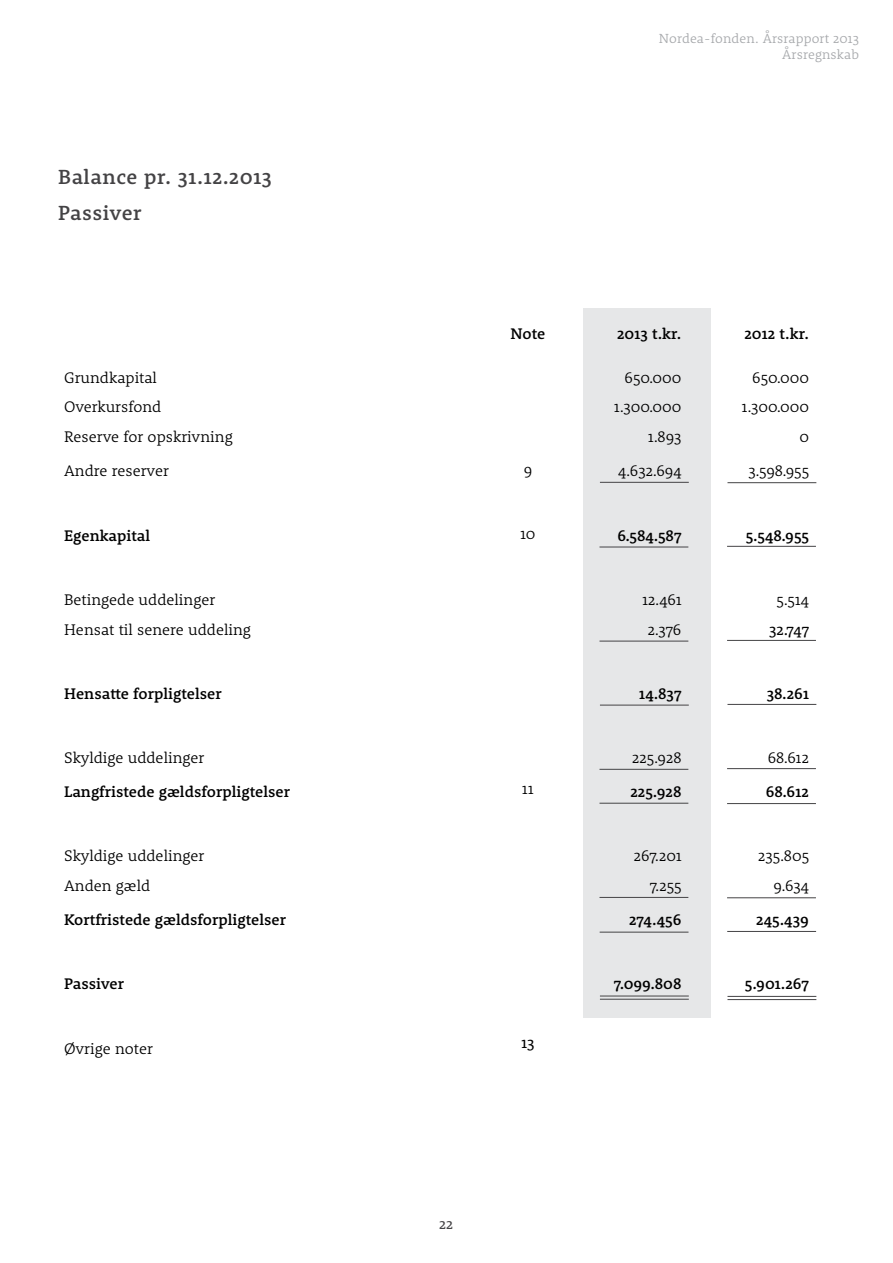
<style>
.page{position:relative;width:893px;height:1263px;background:#fff}
.page>*{position:absolute;margin:0;border:0;box-sizing:border-box;transform-origin:0 0}
.t1{font:500 21px/36px "Rooney";letter-spacing:.025em;color:#444345}
.t2{font:300 15.75px "Rooney";color:#000}
.t3{font:500 15.75px "Rooney";color:#000}
.t4{font:15.75px "Rooney";color:#000}
.t5{font:15px "Rooney";color:#444345}
.t6{font:300 13.5px/16.5px "Rooney";letter-spacing:.01em;color:#a7a9ac;text-align:right}
</style>
<div class="page">
<div style="left:583px;top:309px;width:127px;height:709px;background:#e6e7e8"></div>
<hr style="left:600px;top:482px;width:89px;height:1px;background:#444345">
<hr style="left:727px;top:482px;width:89px;height:1px;background:#444345">
<hr style="left:599px;top:803px;width:89px;height:1px;background:#444345">
<hr style="left:727px;top:803px;width:89px;height:1px;background:#444345">
<hr style="left:600px;top:996px;width:89px;height:1px;background:#444345">
<hr style="left:727px;top:996px;width:89px;height:1px;background:#444345">
<hr style="left:600px;top:999px;width:89px;height:1px;background:#444345">
<hr style="left:727px;top:999px;width:89px;height:1px;background:#444345">
<hr style="left:599px;top:547px;width:89px;height:1px;background:#444345">
<hr style="left:727px;top:546px;width:89px;height:1px;background:#444345">
<hr style="left:599px;top:641px;width:89px;height:1px;background:#444345">
<hr style="left:727px;top:640px;width:89px;height:1px;background:#444345">
<hr style="left:600px;top:705px;width:89px;height:1px;background:#444345">
<hr style="left:727px;top:704px;width:89px;height:1px;background:#444345">
<hr style="left:599px;top:769px;width:89px;height:1px;background:#444345">
<hr style="left:727px;top:768px;width:89px;height:1px;background:#444345">
<hr style="left:599px;top:897px;width:89px;height:1px;background:#444345">
<hr style="left:727px;top:897px;width:89px;height:1px;background:#444345">
<hr style="left:600px;top:932px;width:88px;height:1px;background:#444345">
<hr style="left:727px;top:931px;width:89px;height:1px;background:#444345">
<h1 class="t1" style="left:58px;top:158px;width:215px">Balance pr. 31.12.2013<br>Passiver</h1>
<p class="t6" style="left:659px;top:29px;width:202px">Nordea-fonden. Årsrapport 2013<br>Årsregnskab</p>
<p class="t3" style="left:510px;top:323px;width:36px">Note</p>
<p class="t3" style="left:617px;top:323px;width:66px">2013 t.kr.</p>
<p class="t3" style="left:744px;top:323px;width:66px">2012 t.kr.</p>
<p class="t2" style="left:64px;top:367px;width:94px">Grundkapital</p>
<p class="t2" style="left:625px;top:367px;width:58px">650.000</p>
<p class="t2" style="left:752px;top:367px;width:58px">650.000</p>
<p class="t2" style="left:64px;top:397px;width:99px">Overkursfond</p>
<p class="t2" style="left:614px;top:397px;width:69px">1.300.000</p>
<p class="t2" style="left:742px;top:397px;width:69px">1.300.000</p>
<p class="t2" style="left:64px;top:426px;width:170px">Reserve for opskrivning</p>
<p class="t2" style="left:648px;top:426px;width:35px">1.893</p>
<p class="t2" style="left:799px;top:426px;width:11px">0</p>
<p class="t2" style="left:64px;top:461px;width:106px">Andre reserver</p>
<p class="t2" style="left:524px;top:459px;width:10px">9</p>
<p class="t2" style="left:618px;top:461px;width:65px">4.632.694</p>
<p class="t2" style="left:749px;top:461px;width:62px">3.598.955</p>
<p class="t3" style="left:64px;top:525px;width:88px">Egenkapital</p>
<p class="t2" style="left:520px;top:523px;width:17px">10</p>
<p class="t3" style="left:617px;top:525px;width:66px">6.584.587</p>
<p class="t3" style="left:746px;top:525px;width:65px">5.548.955</p>
<p class="t2" style="left:64px;top:589px;width:153px">Betingede uddelinger</p>
<p class="t2" style="left:642px;top:589px;width:41px">12.461</p>
<p class="t2" style="left:776px;top:589px;width:34px">5.514</p>
<p class="t2" style="left:64px;top:619px;width:188px">Hensat til senere uddeling</p>
<p class="t2" style="left:648px;top:619px;width:35px">2.376</p>
<p class="t4" style="left:769px;top:619px;width:41px">32.747</p>
<p class="t3" style="left:64px;top:683px;width:159px">Hensatte forpligtelser</p>
<p class="t3" style="left:639px;top:683px;width:44px">14.837</p>
<p class="t3" style="left:767px;top:683px;width:44px">38.261</p>
<p class="t2" style="left:64px;top:747px;width:142px">Skyldige uddelinger</p>
<p class="t2" style="left:632px;top:747px;width:51px">225.928</p>
<p class="t2" style="left:768px;top:747px;width:43px">68.612</p>
<p class="t3" style="left:64px;top:781px;width:228px">Langfristede gældsforpligtelser</p>
<p class="t2" style="left:522px;top:778px;width:13px">11</p>
<p class="t3" style="left:630px;top:781px;width:53px">225.928</p>
<p class="t3" style="left:766px;top:781px;width:45px">68.612</p>
<p class="t2" style="left:64px;top:845px;width:142px">Skyldige uddelinger</p>
<p class="t2" style="left:634px;top:845px;width:49px">267.201</p>
<p class="t2" style="left:758px;top:845px;width:52px">235.805</p>
<p class="t2" style="left:64px;top:875px;width:88px">Anden gæld</p>
<p class="t2" style="left:650px;top:875px;width:33px">7.255</p>
<p class="t2" style="left:774px;top:875px;width:37px">9.634</p>
<p class="t3" style="left:64px;top:909px;width:224px">Kortfristede gældsforpligtelser</p>
<p class="t3" style="left:629px;top:909px;width:54px">274.456</p>
<p class="t3" style="left:756px;top:909px;width:54px">245.439</p>
<p class="t3" style="left:64px;top:973px;width:61px">Passiver</p>
<p class="t3" style="left:614px;top:973px;width:69px">7.099.808</p>
<p class="t3" style="left:745px;top:973px;width:66px">5.901.267</p>
<p class="t2" style="left:64px;top:1038px;width:90px">Øvrige noter</p>
<p class="t4" style="left:521px;top:1033px;width:15px">13</p>
<p class="t5" style="left:439px;top:1214px;width:16px">22</p>
</div>
